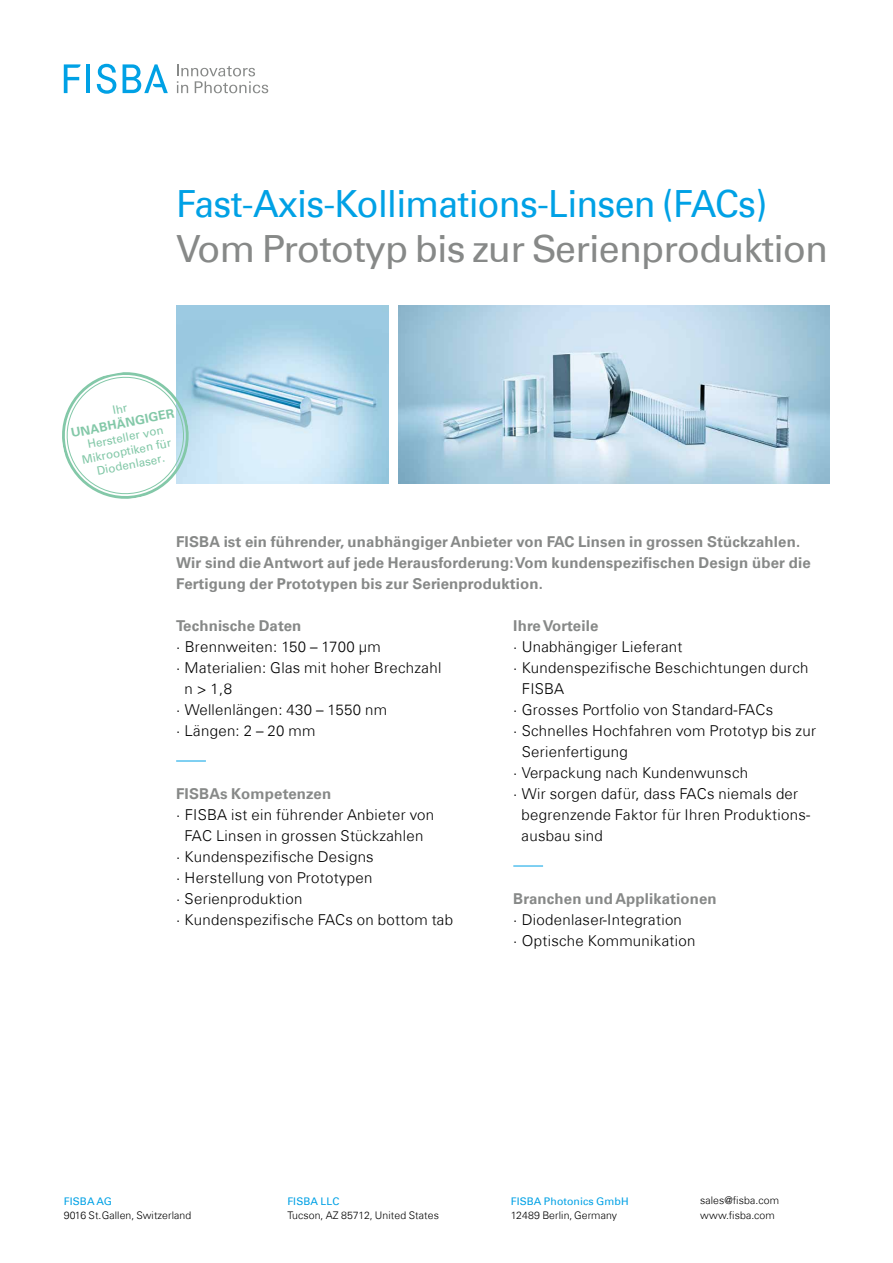
<style>
.page{position:relative;width:893px;height:1263px;background:#fff}
.page>*{position:absolute;margin:0;border:0;box-sizing:border-box;transform-origin:0 0}
.t1{font:37.5px "Univers Com 55 Roman";letter-spacing:-.02em;color:#00a1e5;scale:.95 1}
.t2{font:37.5px "Univers Com 55 Roman";letter-spacing:-.02em;color:#878988}
.t3{font:300 15px/21px "Univers Com 45";letter-spacing:.02em;color:#000}
.t4{font:700 15px/21px "Univers Com 65";letter-spacing:.01em;color:#878988}
.t5{font:700 12.45px "Univers Com 65";color:#83c8a8}
.t6{font:11.55px/14px "Univers Com 55 Roman";color:#83c8a8;text-align:center}
.t7{font:300 10.5px/14.4px "Univers Com 45";letter-spacing:.01em;color:#000}
.t8{font:10.5px "Univers Com 55 Roman";letter-spacing:.01em;color:#00a1e5}
</style>
<div class="page">
<img style="left:176px;top:305px;width:213px;height:179px">
<img style="left:398px;top:305px;width:431px;height:179px">
<hr style="left:176px;top:761px;width:30px;height:1px;background:#00a1e5">
<hr style="left:513px;top:866px;width:30px;height:1px;background:#00a1e5">
<svg style="left:177px;top:64px;width:91px;height:29px"></svg>
<hr style="left:86px;top:64px;width:4px;height:29px;background:#00a1e5">
<svg style="left:64px;top:64px;width:17px;height:29px"></svg>
<svg style="left:97px;top:64px;width:19px;height:30px"></svg>
<svg style="left:123px;top:64px;width:45px;height:29px"></svg>
<svg style="left:62px;top:368px;width:131px;height:131px"></svg>
<h1 class="t1" style="left:176px;top:181px;width:624px">Fast-Axis-Kollimations-Linsen (FACs)</h1>
<h1 class="t2" style="left:176px;top:226px;width:653px">Vom Prototyp bis zur Serienproduktion</h1>
<p class="t5" style="left:70px;top:426px;width:106px;rotate:-11deg">UNABHÄNGIGER</p>
<p class="t6" style="left:78px;top:439px;width:92px;rotate:-11deg">Hersteller von<br>Mikrooptiken für<br>Diodenlaser.</p>
<p class="t4" style="left:176px;top:531px;width:636px">FISBA ist ein führender, unabhängiger Anbieter von FAC Linsen in grossen Stückzahlen.<br>Wir sind die Antwort auf jede Herausforderung: Vom kundenspezifischen Design über die<br>Fertigung der Prototypen bis zur Serienproduktion.</p>
<p class="t4" style="left:176px;top:615px;width:127px">Technische Daten</p>
<p class="t3" style="left:176px;top:636px;width:206px">· Brennweiten: 150 – 1700 µm</p>
<p class="t3" style="left:176px;top:657px;width:267px">· Materialien: Glas mit hoher Brechzahl</p>
<p class="t3" style="left:185px;top:678px;width:49px">n &gt; 1,8</p>
<p class="t3" style="left:176px;top:699px;width:212px">· Wellenlängen: 430 – 1550 nm</p>
<p class="t3" style="left:176px;top:720px;width:141px">· Längen: 2 – 20 mm</p>
<p class="t4" style="left:176px;top:783px;width:157px">FISBAs Kompetenzen</p>
<p class="t3" style="left:176px;top:804px;width:260px">· FISBA ist ein führender Anbieter von</p>
<p class="t3" style="left:185px;top:825px;width:240px">FAC Linsen in grossen Stückzahlen</p>
<p class="t3" style="left:176px;top:846px;width:199px">· Kundenspezifische Designs</p>
<p class="t3" style="left:176px;top:867px;width:198px">· Herstellung von Prototypen</p>
<p class="t3" style="left:176px;top:888px;width:128px">· Serienproduktion</p>
<p class="t3" style="left:176px;top:909px;width:278px">· Kundenspezifische FACs on bottom tab</p>
<p class="t4" style="left:513px;top:615px;width:87px">Ihre Vorteile</p>
<p class="t3" style="left:513px;top:636px;width:171px">· Unabhängiger Lieferant</p>
<p class="t3" style="left:513px;top:657px;width:297px">· Kundenspezifische Beschichtungen durch</p>
<p class="t3" style="left:522px;top:678px;width:44px">FISBA</p>
<p class="t3" style="left:513px;top:699px;width:261px">· Grosses Portfolio von Standard-FACs</p>
<p class="t3" style="left:513px;top:720px;width:304px">· Schnelles Hochfahren vom Prototyp bis zur</p>
<p class="t3" style="left:522px;top:741px;width:108px">Serienfertigung</p>
<p class="t3" style="left:513px;top:762px;width:236px">· Verpackung nach Kundenwunsch</p>
<p class="t3" style="left:513px;top:783px;width:287px">· Wir sorgen dafür, dass FACs niemals der</p>
<p class="t3" style="left:522px;top:804px;width:290px">begrenzende Faktor für Ihren Produktions-</p>
<p class="t3" style="left:522px;top:825px;width:83px">ausbau sind</p>
<p class="t4" style="left:513px;top:888px;width:205px">Branchen und Applikationen</p>
<p class="t3" style="left:513px;top:909px;width:184px">· Diodenlaser-Integration<br>· Optische Kommunikation</p>
<p class="t8" style="left:64px;top:1195px;width:50px">FISBA AG</p>
<p class="t7" style="left:64px;top:1208px;width:129px">9016 St.Gallen, Switzerland</p>
<p class="t8" style="left:287px;top:1195px;width:54px">FISBA LLC</p>
<p class="t7" style="left:287px;top:1208px;width:153px">Tucson, AZ 85712, United States</p>
<p class="t8" style="left:511px;top:1195px;width:119px">FISBA Photonics GmbH</p>
<p class="t7" style="left:511px;top:1208px;width:108px">12489 Berlin, Germany</p>
<p class="t7" style="left:700px;top:1193px;width:81px">sales@fisba.com www.fisba.com</p>
</div>
